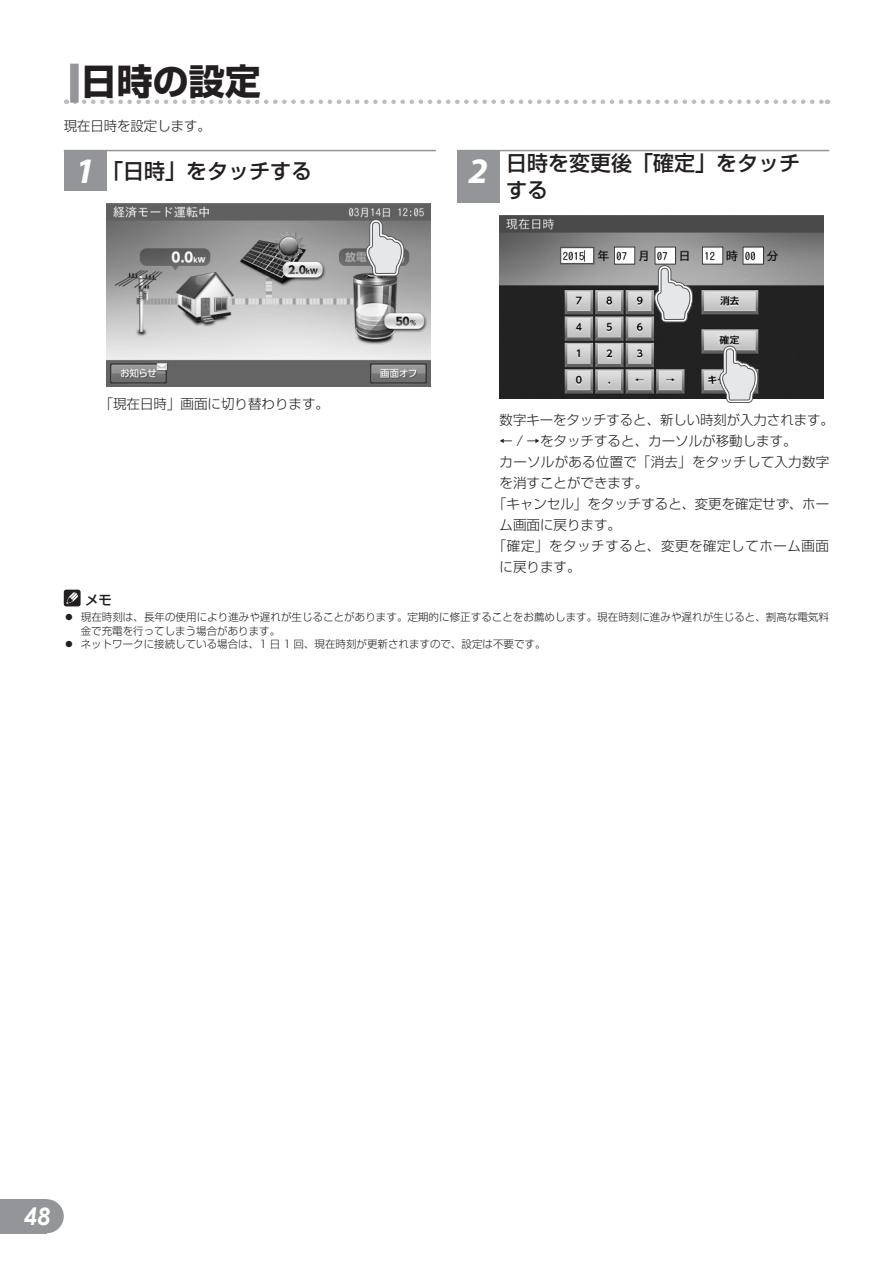
<style>
.page{position:relative;width:893px;height:1263px;background:#fff}
.page>*{position:absolute;margin:0;border:0;box-sizing:border-box;transform-origin:0 0}
.t1{font:700 36px "Shin Go Pro";color:#231f20}
.t2{font:italic 700 24px "Century Gothic";color:#fff}
.t3{font:500 21px/27px "Shin Go Pro";color:#231f20}
.t4{font:300 13.5px "Shin Go Pro";color:#231f20}
.t5{font:300 13.5px "Shin Go Pro";letter-spacing:.02em;color:#231f20}
.t6{font:300 13.5px "Shin Go Pro";letter-spacing:.04em;color:#231f20}
.t7{font:500 13.5px "Shin Go Pro";color:#231f20}
.t8{font:300 10.5px "Shin Go Pro";letter-spacing:.005em;color:#231f20}
.s1{font-family:"Myriad Pro";font-weight:700;font-style:italic;font-size:36px;color:#fff}
</style>
<div class="page">
<div style="left:0;top:1199px;width:47px;height:34px;background:#939598"></div>
<div style="left:30px;top:1199px;width:34px;height:34px;background:#939598;border-radius:50%"></div>
<svg style="left:75px;top:100px;width:753px;height:4px"></svg>
<div style="left:70px;top:64px;width:9px;height:39px;background:#939598"></div>
<div style="left:64px;top:151px;width:42px;height:40px;background:#939598"></div>
<hr style="left:64px;top:150px;width:42px;height:1px;background:#939598">
<hr style="left:106px;top:150px;width:330px;height:1px;background:#939598">
<img style="left:106px;top:204px;width:324px;height:183px">
<svg style="left:366px;top:219px;width:38px;height:57px"></svg>
<div style="left:457px;top:151px;width:43px;height:52px;background:#939598"></div>
<hr style="left:457px;top:150px;width:43px;height:1px;background:#939598">
<hr style="left:500px;top:150px;width:329px;height:1px;background:#939598">
<img style="left:500px;top:216px;width:324px;height:183px">
<svg style="left:720px;top:346px;width:38px;height:57px"></svg>
<svg style="left:654px;top:265px;width:39px;height:57px"></svg>
<div style="left:64px;top:590px;width:17px;height:16px;background:#231f20;border-radius:3px"></div>
<svg style="left:66px;top:592px;width:12px;height:12px"></svg>
<h1 class="t1" style="left:81px;top:53px;width:181px">日時の設定</h1>
<p class="t4" style="left:64px;top:115px;width:149px">現在日時を設定します。</p>
<h3 class="t3" style="left:75px;top:155px;width:238px"><span class="s1">1</span> 「日時」をタッチする</h3>
<p class="t4" style="left:100px;top:392px;width:231px">「現在日時」画面に切り替わります。</p>
<h3 class="t3" style="left:506px;top:147px;width:296px;text-indent:-37px"><span class="s1">2</span> 日時を変更後「確定」をタッチする</h3>
<p class="t4" style="left:500px;top:409px;width:336px">数字キーをタッチすると、新しい時刻が入力されます。</p>
<p class="t4" style="left:500px;top:430px;width:298px">← / →をタッチすると、カーソルが移動します。</p>
<p class="t5" style="left:500px;top:451px;width:331px">カーソルがある位置で「消去」をタッチして入力数字</p>
<p class="t4" style="left:500px;top:472px;width:150px">を消すことができます。</p>
<p class="t4" style="left:493px;top:493px;width:338px">「キャンセル」をタッチすると、変更を確定せず、ホー</p>
<p class="t4" style="left:500px;top:514px;width:123px">ム画面に戻ります。</p>
<p class="t6" style="left:493px;top:535px;width:338px">「確定」をタッチすると、変更を確定してホーム画面</p>
<p class="t4" style="left:500px;top:556px;width:82px">に戻ります。</p>
<p class="t7" style="left:85px;top:589px;width:28px">メモ</p>
<p class="t8" style="left:64px;top:609px;width:767px">⿟ 現在時刻は、長年の使用により進みや遅れが生じることがあります。定期的に修正することをお薦めします。現在時刻に進みや遅れが生じると、割高な電気料</p>
<p class="t8" style="left:81px;top:622px;width:201px">金で充電を行ってしまう場合があります。</p>
<p class="t8" style="left:64px;top:636px;width:483px">⿟ ネットワークに接続している場合は、1 日 1 回、現在時刻が更新されますので、設定は不要です。</p>
<h2 class="t2" style="left:24px;top:1198px;width:28px">48</h2>
</div>
